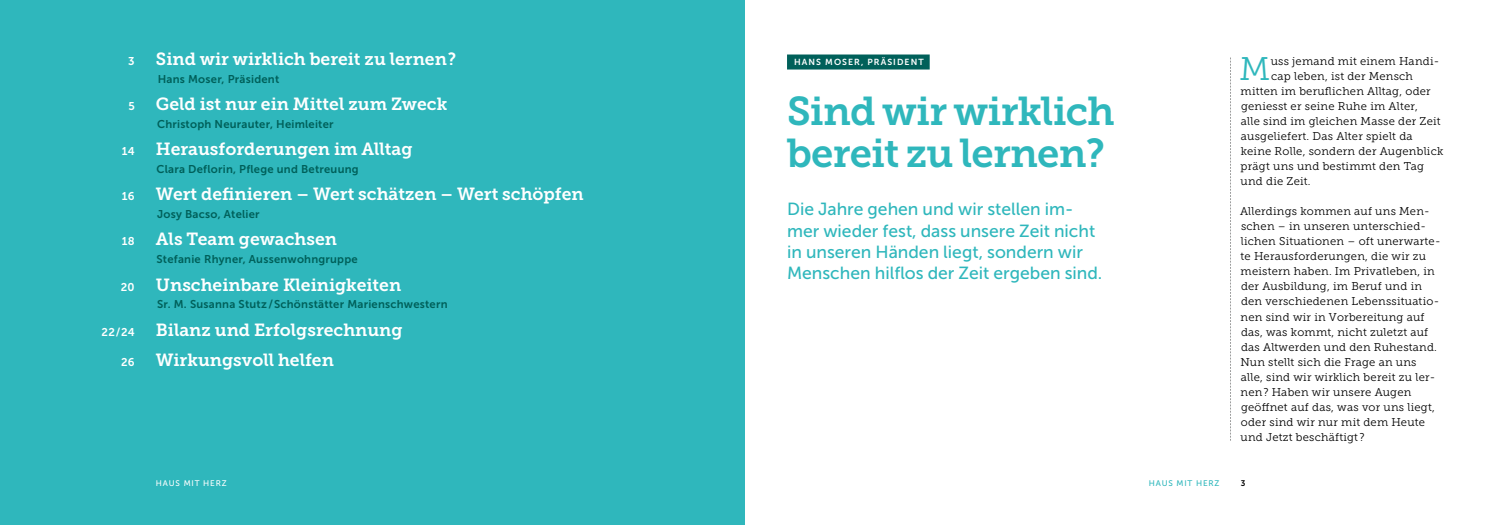
<style>
.page{position:relative;width:1489px;height:525px;background:#fff}
.page>*{position:absolute;margin:0;border:0;box-sizing:border-box;transform-origin:0 0}
.t1{font:40px/41.2px "Museo Slab 700";letter-spacing:-.02em;color:#2fb7bc}
.t2{font:32.62px "Museo Slab 300";color:#2fb7bc}
.t3{font:17.5px/30px "Museo Slab 700";color:#fff}
.t4{font:17.5px/21.2px "Museo Sans 500";color:#2fb7bc}
.t5{font:11.25px/15px "Museo Slab 300";letter-spacing:.02em;color:#000}
.t6{font:11.25px "Museo Sans 700";letter-spacing:.02em;color:#00605a}
.t7{font:11.25px "Museo Sans 700";letter-spacing:.02em;color:#fff}
.t8{font:8.75px "Museo Sans 700";letter-spacing:.12em;color:#fff}
.t9{font:8.12px "Museo Sans 500";letter-spacing:.1em;color:#2fb7bc}
.t10{font:8.12px "Museo Sans 500";letter-spacing:.1em;color:#fff}
.t11{font:8.12px "Museo Sans 700";color:#000}
</style>
<div class="page">
<svg style="left:1230px;top:57px;width:1px;height:383px"></svg>
<div style="left:0;top:0;width:744px;height:524px;background:#2fb7bc"></div>
<div style="left:787px;top:54px;width:142px;height:15px;background:#00605a"></div>
<p class="t7" style="left:128px;top:55px;width:8px">3</p>
<p class="t7" style="left:128px;top:100px;width:8px">5</p>
<p class="t7" style="left:122px;top:145px;width:14px">14</p>
<p class="t7" style="left:122px;top:190px;width:14px">16</p>
<p class="t7" style="left:122px;top:235px;width:14px">18</p>
<p class="t7" style="left:121px;top:280px;width:15px">20</p>
<p class="t7" style="left:102px;top:325px;width:35px">22/24</p>
<p class="t7" style="left:121px;top:355px;width:15px">26</p>
<h3 class="t3" style="left:156px;top:44px;width:302px">Sind wir wirklich bereit zu lernen?</h3>
<p class="t6" style="left:158px;top:73px;width:123px">Hans Moser, Präsident</p>
<h3 class="t3" style="left:156px;top:89px;width:293px">Geld ist nur ein Mittel zum Zweck</h3>
<p class="t6" style="left:157px;top:118px;width:178px">Christoph Neurauter, Heimleiter</p>
<h3 class="t3" style="left:156px;top:134px;width:258px">Herausforderungen im Alltag</h3>
<p class="t6" style="left:156px;top:163px;width:204px">Clara Deflorin, Pflege und Betreuung</p>
<h3 class="t3" style="left:156px;top:179px;width:429px">Wert definieren – Wert schätzen – Wert schöpfen</h3>
<p class="t6" style="left:157px;top:208px;width:104px">Josy Bacso, Atelier</p>
<h3 class="t3" style="left:156px;top:224px;width:183px">Als Team gewachsen</h3>
<p class="t6" style="left:156px;top:253px;width:203px">Stefanie Rhyner, Aussenwohngruppe</p>
<h3 class="t3" style="left:156px;top:269px;width:247px">Unscheinbare Kleinigkeiten</h3>
<p class="t6" style="left:157px;top:298px;width:292px">Sr. M. Susanna Stutz /Schönstätter Marienschwestern</p>
<h3 class="t3" style="left:156px;top:314px;width:248px">Bilanz und Erfolgsrechnung<br>Wirkungsvoll helfen</h3>
<p class="t10" style="left:156px;top:478px;width:72px">HAUS MIT HERZ</p>
<p class="t8" style="left:794px;top:57px;width:131px">HANS MOSER, PRÄSIDENT</p>
<h1 class="t1" style="left:787px;top:91px;width:329px">Sind wir wirklich bereit zu lernen?</h1>
<h3 class="t4" style="left:787px;top:199px;width:317px">Die Jahre gehen und wir stellen im&shy;mer wieder fest, dass unsere Zeit nicht in unseren Händen liegt, sondern wir Menschen hilflos der Zeit ergeben sind.</h3>
<h2 class="t2" style="left:1239px;top:51px;width:32px">M</h2>
<p class="t5" style="left:1270px;top:54px;width:170px">uss jemand mit einem Handi-</p>
<p class="t5" style="left:1270px;top:69px;width:143px">cap leben, ist der Mensch</p>
<p class="t5" style="left:1240px;top:84px;width:192px">mitten im beruflichen Alltag, oder</p>
<p class="t5" style="left:1240px;top:99px;width:178px">geniesst er seine Ruhe im Alter,</p>
<p class="t5" style="left:1240px;top:114px;width:201px">alle sind im gleichen Masse der Zeit</p>
<p class="t5" style="left:1240px;top:129px;width:173px">ausgeliefert. Das Alter spielt da</p>
<p class="t5" style="left:1240px;top:144px;width:204px">keine Rolle, sondern der Augenblick</p>
<p class="t5" style="left:1240px;top:159px;width:185px">prägt uns und bestimmt den Tag</p>
<p class="t5" style="left:1240px;top:174px;width:72px">und die Zeit.</p>
<p class="t5" style="left:1239px;top:204px;width:202px">Allerdings kommen auf uns Men&shy;schen – in unseren unterschied&shy;lichen Situationen – oft unerwarte&shy;te Herausforderungen, die wir zu meistern haben. Im Privatleben, in der Ausbildung, im Beruf und in den verschiedenen Lebenssituatio&shy;nen sind wir in Vorbereitung auf das, was kommt, nicht zuletzt auf das Altwerden und den Ruhestand.<br>Nun stellt sich die Frage an uns alle, sind wir wirklich bereit zu ler&shy;nen? Haben wir unsere Augen geöffnet auf das, was vor uns liegt, oder sind wir nur mit dem Heute und Jetzt beschäftigt?</p>
<p class="t9" style="left:1148px;top:478px;width:72px">HAUS MIT HERZ</p>
<p class="t11" style="left:1240px;top:478px;width:6px">3</p>
</div>
